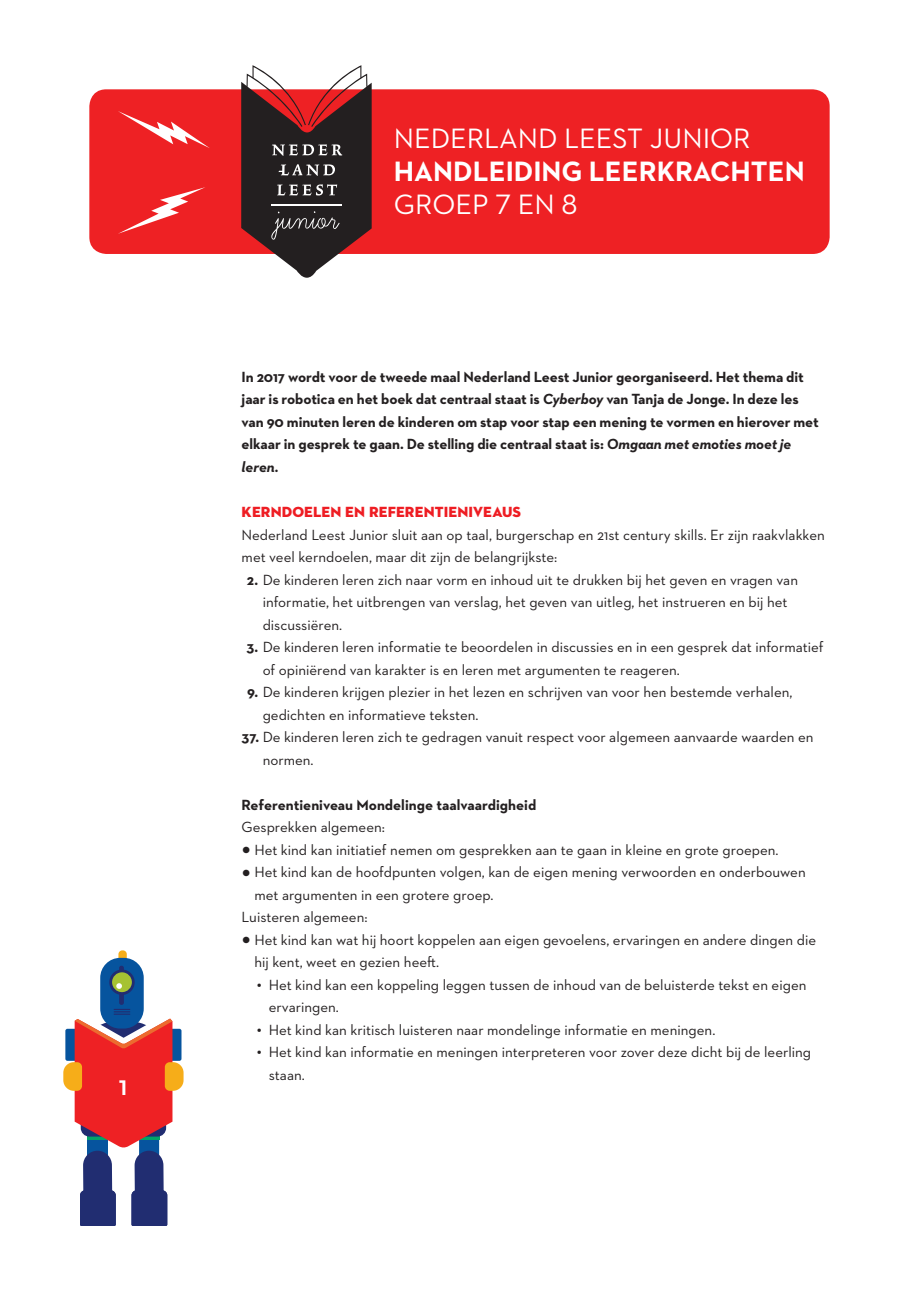
<style>
.page{position:relative;width:919px;height:1289px;background:#fff}
.page>*{position:absolute;margin:0;border:0;box-sizing:border-box;transform-origin:0 0}
.t1{font:28.5px "Neutraface 2 Text";color:#fff}
.t2{font:700 28.5px "Neutraface 2 Text";color:#fff}
.t3{font:600 28.5px "Neutraface 2 Text";color:#fff}
.body{font:15px/22.5px "Neutraface 2 Text";color:#231f20}
.body-2{font:700 15px/22.5px "Neutraface 2 Text";letter-spacing:-.005em;color:#231f20}
.t4{font:15px "Neutraface 2 Display Titling";letter-spacing:.01em;color:#ee1d23}
.s1{font-style:italic}
.s2{font-weight:700}
.s3{font-size:34.5px}
.s4{font-size:18px}
</style>
<div class="page">
<svg style="left:118px;top:950px;width:9px;height:7px"></svg>
<div style="left:100px;top:957px;width:44px;height:71px;background:#06549e;border-radius:20px"></div>
<div style="left:119px;top:965px;width:5px;height:39px;background:#212d71;border-radius:2px"></div>
<svg style="left:109px;top:970px;width:26px;height:24px"></svg>
<svg style="left:63px;top:1008px;width:120px;height:217px"></svg>
<div style="left:89px;top:89px;width:740px;height:165px;background:#ee2124;border-radius:17px"></div>
<svg style="left:118px;top:111px;width:92px;height:37px"></svg>
<svg style="left:118px;top:187px;width:87px;height:47px"></svg>
<svg style="left:241px;top:65px;width:130px;height:213px"></svg>
<p class="t3" style="left:119px;top:1066px;width:10px">1</p>
<p class="t1" style="left:394px;top:120px;width:358px">NEDERLAND LEEST JUNIOR</p>
<p class="t2" style="left:394px;top:153px;width:412px">HANDLEIDING LEERKRACHTEN</p>
<p class="t1" style="left:394px;top:186px;width:185px">GROEP 7 EN 8</p>
<p class="body-2" style="left:242px;top:365px;width:578px">In 2017 wordt voor de tweede maal Nederland Leest Junior georganiseerd. Het thema dit jaar is robotica en het boek dat centraal staat is <span class="s1">Cyberboy</span> van Tanja de Jonge. In deze les van 90 minuten leren de kinderen om stap voor stap een mening te vormen en hierover met elkaar in gesprek te gaan. De stelling die centraal staat is: <span class="s1">Omgaan met emoties moet je leren.</span></p>
<p class="t4" style="left:242px;top:502px;width:281px">KERNDOELEN EN REFERENTIENIVEAUS</p>
<p class="body" style="left:242px;top:523px;width:584px">Nederland Leest Junior sluit aan op taal, burgerschap en 21st century skills. Er zijn raakvlakken met veel kerndoelen, maar dit zijn de belangrijkste:</p>
<p class="body" style="left:263px;top:568px;width:537px;text-indent:-16px"><span class="s2">2.</span> De kinderen leren zich naar vorm en inhoud uit te drukken bij het geven en vragen van informatie, het uitbrengen van verslag, het geven van uitleg, het instrueren en bij het discussiëren.</p>
<p class="body" style="left:263px;top:635px;width:562px;text-indent:-16px"><span class="s2">3.</span> De kinderen leren informatie te beoordelen in discussies en in een gesprek dat informatief of opiniërend van karakter is en leren met argumenten te reageren.</p>
<p class="body" style="left:263px;top:680px;width:531px;text-indent:-16px"><span class="s2">9.</span> De kinderen krijgen plezier in het lezen en schrijven van voor hen bestemde verhalen, gedichten en informatieve teksten.</p>
<p class="body" style="left:263px;top:725px;width:552px;text-indent:-21px"><span class="s2">37.</span> De kinderen leren zich te gedragen vanuit respect voor algemeen aanvaarde waarden en normen.</p>
<p class="body-2" style="left:242px;top:793px;width:296px">Referentieniveau Mondelinge taalvaardigheid</p>
<p class="body" style="left:242px;top:815px;width:145px">Gesprekken algemeen:</p>
<p class="body" style="left:242px;top:838px;width:538px"><span class="s3">•</span> Het kind kan initiatief nemen om gesprekken aan te gaan in kleine en grote groepen.</p>
<p class="body" style="left:254px;top:860px;width:553px;text-indent:-13px"><span class="s3">•</span> Het kind kan de hoofdpunten volgen, kan de eigen mening verwoorden en onderbouwen met argumenten in een grotere groep.</p>
<p class="body" style="left:242px;top:905px;width:127px">Luisteren algemeen:</p>
<p class="body" style="left:254px;top:928px;width:563px;text-indent:-13px"><span class="s3">•</span> Het kind kan wat hij hoort koppelen aan eigen gevoelens, ervaringen en andere dingen die hij kent, weet en gezien heeft.</p>
<p class="body" style="left:269px;top:973px;width:539px;text-indent:-12px"><span class="s4">•</span> Het kind kan een koppeling leggen tussen de inhoud van de beluisterde tekst en eigen ervaringen.</p>
<p class="body" style="left:257px;top:1018px;width:460px"><span class="s4">•</span> Het kind kan kritisch luisteren naar mondelinge informatie en meningen.</p>
<p class="body" style="left:269px;top:1040px;width:544px;text-indent:-12px"><span class="s4">•</span> Het kind kan informatie en meningen interpreteren voor zover deze dicht bij de leerling staan.</p>
</div>
